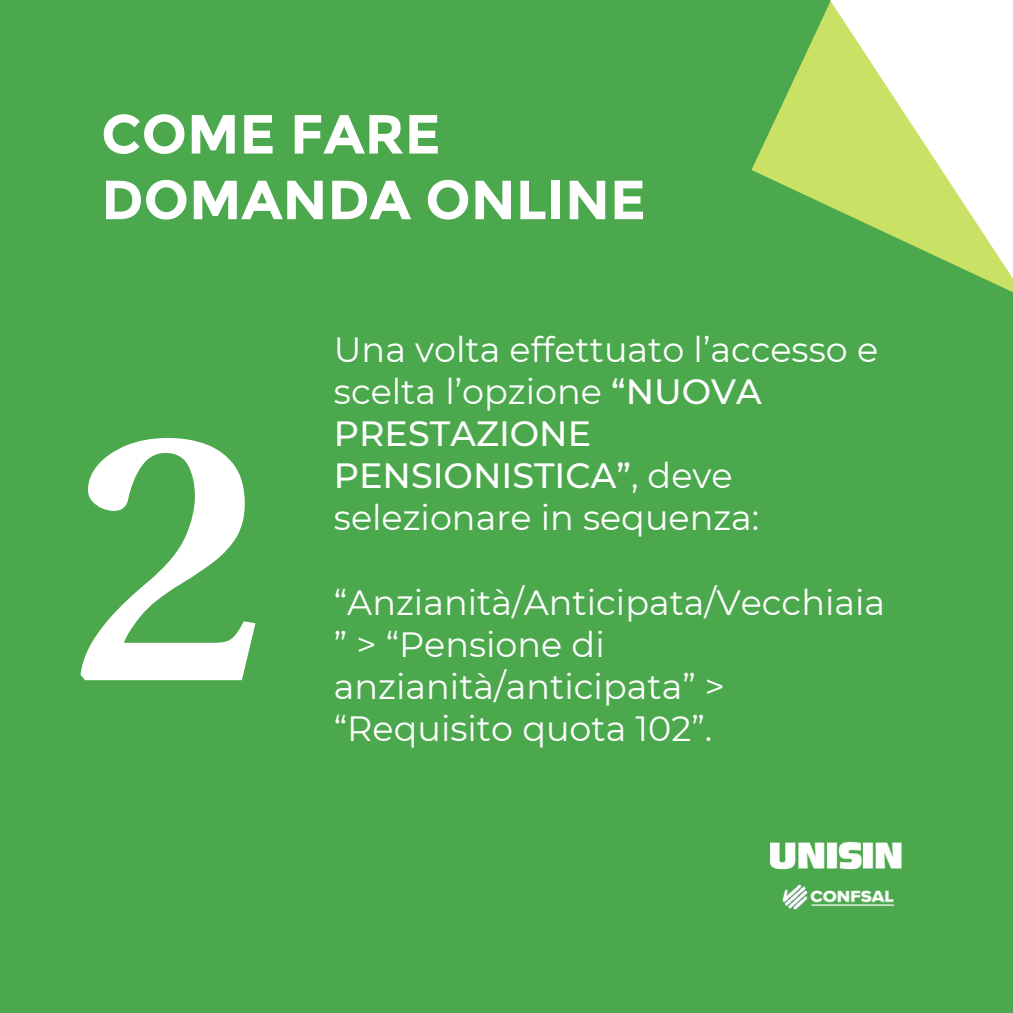
<style>
.page{position:relative;width:1013px;height:1013px;background:#fff}
.page>*{position:absolute;margin:0;border:0;box-sizing:border-box;transform-origin:0 0}
.t1{font:600 356.12px "Utopia";color:#fff}
.t2{font:700 55px "Montserrat";color:#fff}
.t3{font:35px/42.2px "Montserrat";color:#fff}
.s1{font-weight:500}
</style>
<div class="page">
<div style="left:0;top:0;width:1012px;height:1012px;background:#4ba84c"></div>
<img style="left:770px;top:841px;width:132px;height:29px">
<img style="left:782px;top:884px;width:113px;height:26px">
<svg style="left:751px;top:131px;width:19px;height:48px"></svg>
<svg style="left:770px;top:0;width:242px;height:292px"></svg>
<p class="t2" style="left:101px;top:100px;width:341px">COME FARE</p>
<p class="t2" style="left:101px;top:166px;width:546px">DOMANDA ONLINE</p>
<p class="t1" style="left:70px;top:358px;width:197px">2</p>
<p class="t3" style="left:334px;top:328px;width:546px">Una volta effettuato l’accesso e scelta l’opzione <span class="s1">“NUOVA<br>PRESTAZIONE<br>PENSIONISTICA”</span>, deve selezionare in sequenza:</p>
<p class="t3" style="left:334px;top:581px;width:553px">“Anzianità/Anticipata/Vecchiaia ” &gt; “Pensione di anzianità/anticipata” &gt; “Requisito quota 102”.</p>
</div>
